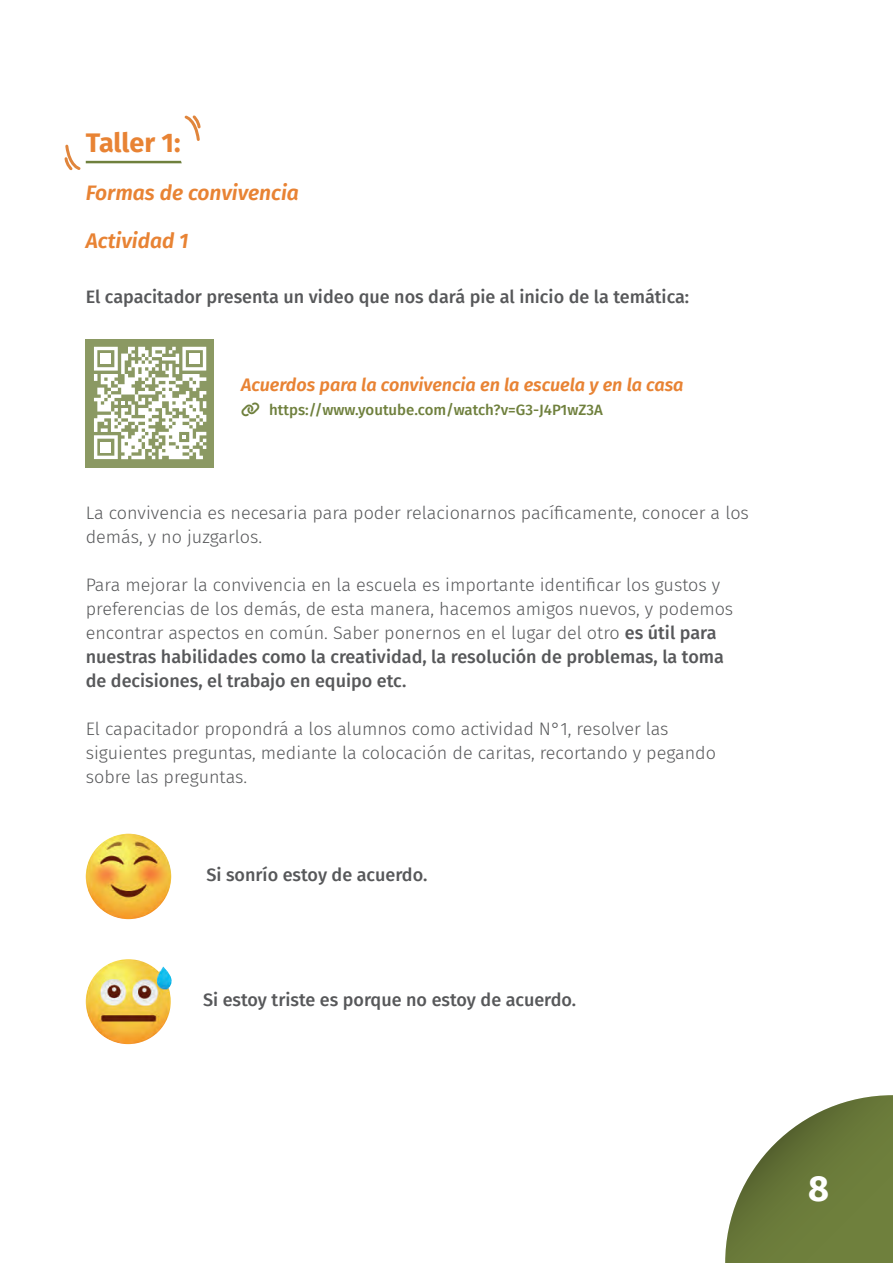
<style>
.page{position:relative;width:893px;height:1263px;background:#fff}
.page>*{position:absolute;margin:0;border:0;box-sizing:border-box;transform-origin:0 0}
.t1{font:700 36px "Fira Sans";color:#fff}
.t2{font:700 27px "Fira Sans";letter-spacing:-.005em;color:#e88334}
.t3{font:italic 600 21px "Fira Sans";color:#e88334}
.t4{font:300 18px/24px "Fira Sans";color:#57585a}
.t5{font:500 18px "Fira Sans";color:#57585a}
.t6{font:italic 600 18px "Fira Sans";color:#e88334}
.t7{font:500 15px "Fira Sans";color:#6f803d}
.s1{font-weight:500}
</style>
<div class="page">
<svg style="left:725px;top:1095px;width:168px;height:168px"></svg>
<svg style="left:64px;top:115px;width:137px;height:56px"></svg>
<div style="left:86px;top:339px;width:128px;height:128px;background:#8b9963"></div>
<svg style="left:94px;top:347px;width:112px;height:112px"></svg>
<div style="left:101px;top:354px;width:10px;height:10px;background:#fff"></div>
<div style="left:189px;top:354px;width:10px;height:10px;background:#fff"></div>
<div style="left:101px;top:442px;width:10px;height:10px;background:#fff"></div>
<img style="left:86px;top:834px;width:85px;height:85px;border-radius:43px">
<img style="left:86px;top:959px;width:86px;height:85px">
<h2 class="t2" style="left:86px;top:119px;width:96px">Taller 1:</h2>
<p class="t3" style="left:86px;top:175px;width:215px">Formas de convivencia</p>
<p class="t3" style="left:86px;top:223px;width:104px">Actividad 1</p>
<p class="t5" style="left:86px;top:282px;width:605px">El capacitador presenta un video que nos dará pie al inicio de la temática:</p>
<p class="t6" style="left:241px;top:370px;width:444px">Acuerdos para la convivencia en la escuela y en la casa</p>
<p class="t7" style="left:269px;top:398px;width:335px">https://www.youtube.com/watch?v=G3-J4P1wZ3A</p>
<p class="t4" style="left:86px;top:501px;width:665px">La convivencia es necesaria para poder relacionarnos pacíficamente, conocer a los demás, y no juzgarlos.</p>
<p class="t4" style="left:86px;top:573px;width:649px">Para mejorar la convivencia en la escuela es importante identificar los gustos y preferencias de los demás, de esta manera, hacemos amigos nuevos, y podemos encontrar aspectos en común. Saber ponernos en el lugar del otro <span class="s1">es útil para nuestras habilidades como la creatividad, la resolución de problemas, la toma de decisiones, el trabajo en equipo etc.</span></p>
<p class="t4" style="left:86px;top:717px;width:632px">El capacitador propondrá a los alumnos como actividad N°1, resolver las siguientes preguntas, mediante la colocación de caritas, recortando y pegando sobre las preguntas.</p>
<p class="t5" style="left:206px;top:860px;width:222px">Si sonrío estoy de acuerdo.</p>
<p class="t5" style="left:203px;top:986px;width:375px">Si estoy triste es porque no estoy de acuerdo.</p>
<h1 class="t1" style="left:808px;top:1158px;width:22px">8</h1>
</div>
